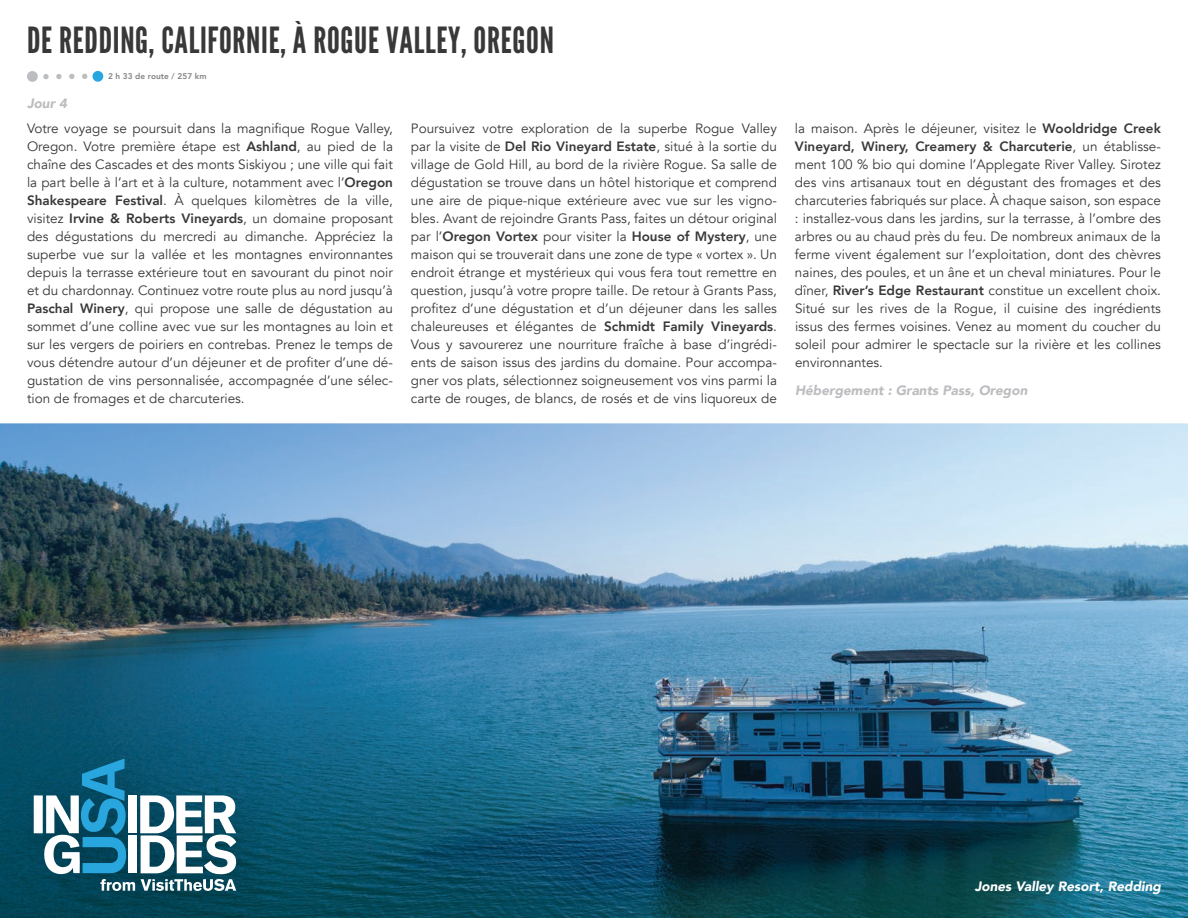
<style>
.page{position:relative;width:1188px;height:918px;background:#fff}
.page>*{position:absolute;margin:0;border:0;box-sizing:border-box;transform-origin:0 0}
.t1{font:36px "League Gothic";letter-spacing:.02em;color:#383839}
.t2{font:13.5px/18px "Avenir";color:#383839;text-align:justify}
.t3{font:italic 900 13.5px "Avenir";color:#bcbdc0}
.t4{font:italic 900 13.5px "Avenir";color:#fff}
.t5{font:800 8.25px "Avenir";letter-spacing:.01em;color:#808285}
.s1{font-weight:800}
</style>
<div class="page">
<img style="left:0;top:423px;width:1188px;height:495px">
<img style="left:6px;top:734px;width:276px;height:184px">
<svg style="left:34px;top:759px;width:202px;height:132px"></svg>
<div style="left:92px;top:71px;width:11px;height:11px;background:#28a7df;border-radius:50%"></div>
<svg style="left:43px;top:74px;width:44px;height:5px"></svg>
<div style="left:27px;top:71px;width:11px;height:11px;background:#bcbdc0;border-radius:50%"></div>
<h1 class="t1" style="left:27px;top:19px;width:528px">DE REDDING, CALIFORNIE, À ROGUE VALLEY, OREGON</h1>
<p class="t5" style="left:108px;top:70px;width:100px">2 h 33 de route / 257 km</p>
<p class="t3" style="left:27px;top:92px;width:42px">Jour 4</p>
<p class="t2" style="left:27px;top:120px;width:368px">Votre voyage se poursuit dans la magnifique Rogue Valley, Oregon. Votre première étape est <span class="s1">Ashland</span>, au pied de la chaîne des Cascades et des monts Siskiyou ; une ville qui fait la part belle à l’art et à la culture, notamment avec l’<span class="s1">Oregon Shakespeare Festival</span>. À quelques kilomètres de la ville, visitez <span class="s1">Irvine &amp; Roberts Vineyards</span>, un domaine proposant des dégustations du mercredi au dimanche. Appréciez la superbe vue sur la vallée et les montagnes environnantes depuis la terrasse extérieure tout en savourant du pinot noir et du chardonnay. Continuez votre route plus au nord jusqu’à <span class="s1">Paschal Winery</span>, qui propose une salle de dégustation au sommet d’une colline avec vue sur les montagnes au loin et sur les vergers de poiriers en contrebas. Prenez le temps de vous détendre autour d’un déjeuner et de profiter d’une dé&shy;gustation de vins personnalisée, accompagnée d’une sélec&shy;tion de fromages et de charcuteries.</p>
<p class="t2" style="left:411px;top:119px;width:368px">Poursuivez votre exploration de la superbe Rogue Valley par la visite de <span class="s1">Del Rio Vineyard Estate</span>, situé à la sortie du village de Gold Hill, au bord de la rivière Rogue. Sa salle de dégustation se trouve dans un hôtel historique et comprend une aire de pique-nique extérieure avec vue sur les vigno&shy;bles. Avant de rejoindre Grants Pass, faites un détour original par l’<span class="s1">Oregon Vortex</span> pour visiter la <span class="s1">House of Mystery</span>, une maison qui se trouverait dans une zone de type « vortex ». Un endroit étrange et mystérieux qui vous fera tout remettre en question, jusqu’à votre propre taille. De retour à Grants Pass, profitez d’une dégustation et d’un déjeuner dans les salles chaleureuses et élégantes de <span class="s1">Schmidt Family Vineyards</span>.<br>Vous y savourerez une nourriture fraîche à base d’ingrédi&shy;ents de saison issus des jardins du domaine. Pour accompa&shy;gner vos plats, sélectionnez soigneusement vos vins parmi la carte de rouges, de blancs, de rosés et de vins liquoreux de</p>
<p class="t2" style="left:795px;top:119px;width:368px">la maison. Après le déjeuner, visitez le <span class="s1">Wooldridge Creek Vineyard, Winery, Creamery &amp; Charcuterie</span>, un établisse&shy;ment 100 % bio qui domine l’Applegate River Valley. Sirotez des vins artisanaux tout en dégustant des fromages et des charcuteries fabriqués sur place. À chaque saison, son espace : installez-vous dans les jardins, sur la terrasse, à l’ombre des arbres ou au chaud près du feu. De nombreux animaux de la ferme vivent également sur l’exploitation, dont des chèvres naines, des poules, et un âne et un cheval miniatures. Pour le dîner, <span class="s1">River’s Edge Restaurant</span> constitue un excellent choix.<br>Situé sur les rives de la Rogue, il cuisine des ingrédients issus des fermes voisines. Venez au moment du coucher du soleil pour admirer le spectacle sur la rivière et les collines environnantes.</p>
<p class="t3" style="left:795px;top:379px;width:234px">Hébergement : Grants Pass, Oregon</p>
<p class="t4" style="left:975px;top:875px;width:188px">Jones Valley Resort, Redding</p>
</div>
